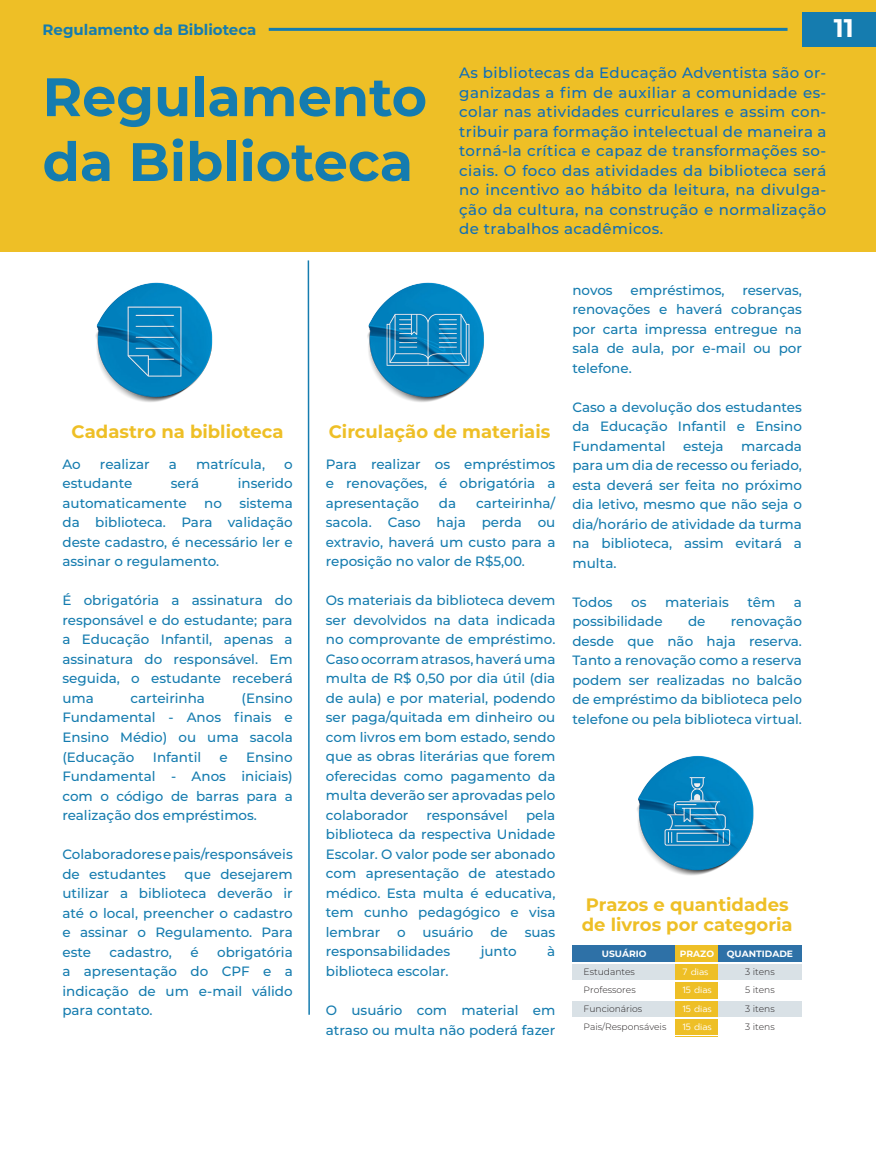
<style>
.page{position:relative;width:876px;height:1149px;background:#fff}
.page>*{position:absolute;margin:0;border:0;box-sizing:border-box;transform-origin:0 0}
.t1{font:700 54px/64.8px "Montserrat";color:#157caf}
.t2{font:700 25.5px "Montserrat";color:#fff}
.t3{font:700 18px/19.5px "Montserrat";color:#eebf26}
.t4{font:500 15px/19.5px "Montserrat";letter-spacing:.03em;color:#0f6eb8;text-align:justify}
.t5{font:700 15px "Montserrat";color:#157caf}
.t6{font:500 13.5px/19.5px "Montserrat";color:#157caf;text-align:justify}
.t7{font:300 9.15px/18.3px "Montserrat";color:#231f20}
.t8{font:300 9.15px/18.3px "Prompt";color:#fff}
.t9{font:700 9.15px "Montserrat";color:#fff}
</style>
<div class="page">
<img style="left:0;top:251px;width:876px;height:786px">
<div style="left:0;top:0;width:876px;height:251px;background:#eebf26"></div>
<svg style="left:307px;top:259px;width:4px;height:756px"></svg>
<div style="left:572px;top:962px;width:230px;height:19px;background:#d9e1e6"></div>
<div style="left:572px;top:999px;width:230px;height:18px;background:#d9e1e6"></div>
<div style="left:572px;top:945px;width:104px;height:17px;background:#2e71a7"></div>
<div style="left:676px;top:945px;width:42px;height:17px;background:#eebf26"></div>
<div style="left:718px;top:945px;width:84px;height:17px;background:#2e71a7"></div>
<div style="left:676px;top:962px;width:42px;height:73px;background:#eebf26"></div>
<hr style="left:572px;top:980px;width:230px;height:1px;background:#fff">
<hr style="left:572px;top:961px;width:230px;height:2px;background:#fff">
<hr style="left:572px;top:998px;width:230px;height:2px;background:#fff">
<hr style="left:572px;top:1017px;width:230px;height:1px;background:#fff">
<hr style="left:572px;top:1035px;width:230px;height:1px;background:#fff">
<div style="left:802px;top:12px;width:74px;height:34px;background:#157caf"></div>
<hr style="left:269px;top:28px;width:518px;height:3px;background:#157caf">
<p class="t5" style="left:43px;top:19px;width:215px">Regulamento da Biblioteca</p>
<h2 class="t2" style="left:834px;top:10px;width:21px">11</h2>
<h1 class="t1" style="left:43px;top:62px;width:386px">Regulamento da Biblioteca</h1>
<p class="t4" style="left:459px;top:63px;width:369px">As bibliotecas da Educação Adventista são or&shy;ganizadas a fim de auxiliar a comunidade es&shy;colar nas atividades curriculares e assim con&shy;tribuir para formação intelectual de maneira a torná-la crítica e capaz de transformações so&shy;ciais. O foco das atividades da biblioteca será no incentivo ao hábito da leitura, na divulga&shy;ção da cultura, na construção e normalização de trabalhos acadêmicos.</p>
<h3 class="t3" style="left:72px;top:420px;width:213px">Cadastro na biblioteca</h3>
<h3 class="t3" style="left:329px;top:420px;width:223px">Circulação de materiais</h3>
<p class="t6" style="left:62px;top:453px;width:20px">Ao</p>
<p class="t6" style="left:100px;top:453px;width:51px">realizar</p>
<p class="t6" style="left:169px;top:453px;width:10px">a</p>
<p class="t6" style="left:196px;top:453px;width:71px">matrícula,</p>
<p class="t6" style="left:284px;top:453px;width:10px">o</p>
<p class="t6" style="left:62px;top:473px;width:71px">estudante</p>
<p class="t6" style="left:171px;top:473px;width:30px">será</p>
<p class="t6" style="left:238px;top:473px;width:57px">inserido</p>
<p class="t6" style="left:62px;top:492px;width:126px">automaticamente</p>
<p class="t6" style="left:204px;top:492px;width:19px">no</p>
<p class="t6" style="left:62px;top:492px;width:232px;text-indent:177px">sistema da biblioteca. Para validação deste cadastro, é necessário ler e assinar o regulamento.</p>
<p class="t6" style="left:62px;top:590px;width:232px">É obrigatória a assinatura do responsável e do estudante; para a Educação Infantil, apenas a assinatura do responsável. Em seguida, o estudante receberá uma</p>
<p class="t6" style="left:62px;top:687px;width:232px;text-indent:179px">(Ensino Fundamental - Anos finais e Ensino Médio) ou uma sacola (Educação</p>
<p class="t6" style="left:130px;top:687px;width:76px">carteirinha</p>
<p class="t6" style="left:62px;top:746px;width:232px;text-indent:184px">Ensino Fundamental - Anos iniciais) com o código de barras para a realização dos empréstimos.</p>
<p class="t6" style="left:62px;top:843px;width:232px">Colaboradores e pais/responsáveis de estudantes</p>
<p class="t6" style="left:153px;top:746px;width:50px">Infantil</p>
<p class="t6" style="left:220px;top:746px;width:10px">e</p>
<p class="t6" style="left:62px;top:863px;width:232px;text-indent:122px">que desejarem utilizar a biblioteca deverão ir até o local, preencher o cadastro e assinar o Regulamento. Para este</p>
<p class="t6" style="left:62px;top:941px;width:232px;text-indent:155px">obrigatória a apresentação do CPF e a indicação de um e-mail válido para contato.</p>
<p class="t6" style="left:110px;top:941px;width:64px">cadastro,</p>
<p class="t6" style="left:190px;top:941px;width:10px">é</p>
<p class="t6" style="left:326px;top:453px;width:231px">Para realizar os empréstimos e renovações, é obrigatória a apresentação</p>
<p class="t6" style="left:326px;top:492px;width:232px;text-indent:150px">carteirinha/ sacola. Caso haja perda ou extravio, haverá um custo para a reposição no valor de R$5,00.</p>
<p class="t6" style="left:326px;top:590px;width:231px">Os materiais da biblioteca devem ser devolvidos na data indicada no comprovante de empréstimo.<br>Caso ocorram atrasos, haverá uma multa de R$ 0,50 por dia útil (dia de aula) e por material, podendo ser paga/quitada em dinheiro ou com livros em bom estado, sendo que as obras literárias que forem oferecidas como pagamento da multa deverão ser aprovadas pelo colaborador</p>
<p class="t6" style="left:439px;top:492px;width:19px">da</p>
<p class="t6" style="left:326px;top:804px;width:231px;text-indent:200px">pela biblioteca da respectiva Unidade Escolar. O valor pode ser abonado com apresentação de atestado médico. Esta multa é educativa, tem cunho pedagógico e visa lembrar o usuário de suas responsabilidades</p>
<p class="t6" style="left:427px;top:804px;width:83px">responsável</p>
<p class="t6" style="left:481px;top:941px;width:38px">junto</p>
<p class="t6" style="left:547px;top:941px;width:10px">à</p>
<p class="t6" style="left:326px;top:960px;width:124px">biblioteca escolar.</p>
<p class="t6" style="left:326px;top:999px;width:231px">O usuário com material em atraso ou multa não poderá fazer</p>
<p class="t6" style="left:572px;top:279px;width:42px">novos</p>
<p class="t6" style="left:630px;top:279px;width:96px">empréstimos,</p>
<p class="t6" style="left:572px;top:279px;width:231px;text-indent:170px">reservas, renovações e haverá cobranças por carta impressa entregue na sala de aula, por e-mail ou por telefone.</p>
<p class="t6" style="left:572px;top:396px;width:231px">Caso a devolução dos estudantes da Educação Infantil e Ensino Fundamental</p>
<p class="t6" style="left:683px;top:435px;width:42px">esteja</p>
<p class="t6" style="left:572px;top:435px;width:231px;text-indent:169px">marcada para um dia de recesso ou feriado, esta deverá ser feita no próximo dia letivo, mesmo que não seja o dia/horário de atividade da turma na biblioteca, assim evitará a multa.</p>
<p class="t6" style="left:572px;top:591px;width:42px">Todos</p>
<p class="t6" style="left:631px;top:591px;width:17px">os</p>
<p class="t6" style="left:665px;top:591px;width:65px">materiais</p>
<p class="t6" style="left:747px;top:591px;width:29px">têm</p>
<p class="t6" style="left:794px;top:591px;width:10px">a</p>
<p class="t6" style="left:572px;top:611px;width:92px">possibilidade</p>
<p class="t6" style="left:688px;top:611px;width:19px">de</p>
<p class="t6" style="left:572px;top:611px;width:231px;text-indent:158px">renovação desde que não haja reserva.<br>Tanto a renovação como a reserva podem ser realizadas no balcão de empréstimo da biblioteca pelo telefone ou pela biblioteca virtual.</p>
<h3 class="t3" style="left:582px;top:894px;width:212px">Prazos e quantidades de livros por categoria</h3>
<p class="t7" style="left:584px;top:961px;width:84px">Estudantes<br>Professores<br>Funcionários<br>Pais/Responsáveis</p>
<p class="t8" style="left:682px;top:962px;width:31px">7 dias<br>15 dias<br>15 dias<br>15 dias</p>
<p class="t7" style="left:745px;top:961px;width:31px;text-align:justify">3 itens 5 itens 3 itens 3 itens</p>
<p class="t9" style="left:602px;top:947px;width:46px">USUÁRIO</p>
<p class="t9" style="left:680px;top:947px;width:36px">PRAZO</p>
<p class="t9" style="left:727px;top:947px;width:68px">QUANTIDADE</p>
</div>
